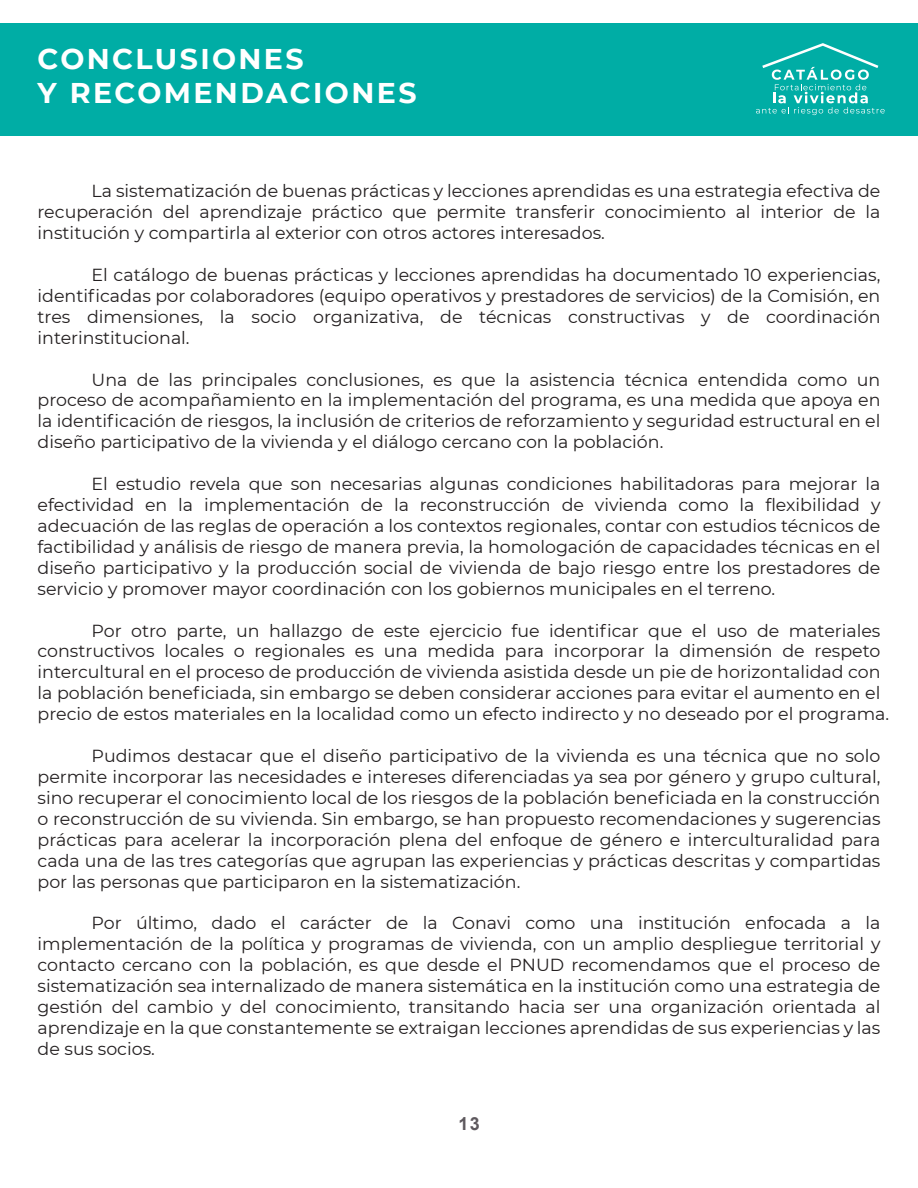
<style>
.page{position:relative;width:918px;height:1188px;background:#fff}
.page>*{position:absolute;margin:0;border:0;box-sizing:border-box;transform-origin:0 0}
.t1{font:700 28.5px/34.2px "Montserrat";letter-spacing:.085em;color:#fff}
.t2{font:700 18px "Arial";color:#5e595e}
.t3{font:17.4px/20.9px "Montserrat";color:#231f20;text-align:justify}
</style>
<div class="page">
<div style="left:0;top:23px;width:918px;height:112px;background:#00ada5"></div>
<svg style="left:756px;top:43px;width:129px;height:72px"></svg>
<h1 class="t1" style="left:38px;top:41px;width:380px">CONCLUSIONES<br>Y RECOMENDACIONES</h1>
<p class="t3" style="left:38px;top:180px;width:844px;text-indent:54px">La sistematización de buenas prácticas y lecciones aprendidas es una estrategia efectiva de recuperación del aprendizaje práctico que permite transferir conocimiento al interior de la institución y compartirla al exterior con otros actores interesados.</p>
<p class="t3" style="left:38px;top:264px;width:844px;text-indent:54px">El catálogo de buenas prácticas y lecciones aprendidas ha documentado 10 experiencias, identificadas por colaboradores (equipo operativos y prestadores de servicios) de la Comisión, en tres dimensiones, la socio organizativa, de técnicas constructivas y de coordinación interinstitucional.</p>
<p class="t3" style="left:38px;top:368px;width:844px;text-indent:54px">Una de las principales conclusiones, es que la asistencia técnica entendida como un proceso de acompañamiento en la implementación del programa, es una medida que apoya en la identificación de riesgos, la inclusión de criterios de reforzamiento y seguridad estructural en el diseño participativo de la vivienda y el diálogo cercano con la población.</p>
<p class="t3" style="left:38px;top:473px;width:844px;text-indent:54px">El estudio revela que son necesarias algunas condiciones habilitadoras para mejorar la efectividad en la implementación de la reconstrucción de vivienda como la flexibilidad y adecuación de las reglas de operación a los contextos regionales, contar con estudios técnicos de factibilidad y análisis de riesgo de manera previa, la homologación de capacidades técnicas en el diseño participativo y la producción social de vivienda de bajo riesgo entre los prestadores de servicio y promover mayor coordinación con los gobiernos municipales en el terreno.</p>
<p class="t3" style="left:38px;top:619px;width:853px;text-align:left;text-indent:54px">Por otro parte, un hallazgo de este ejercicio fue identificar que el uso de materiales constructivos locales o regionales es una medida para incorporar la dimensión de respeto intercultural en el proceso de producción de vivienda asistida desde un pie de horizontalidad con la población beneficiada, sin embargo se deben considerar acciones para evitar el aumento en el precio de estos materiales en la localidad como un efecto indirecto y no deseado por el programa.</p>
<p class="t3" style="left:38px;top:745px;width:844px;text-indent:54px">Pudimos destacar que el diseño participativo de la vivienda es una técnica que no solo permite incorporar las necesidades e intereses diferenciadas ya sea por género y grupo cultural, sino recuperar el conocimiento local de los riesgos de la población beneficiada en la construcción o reconstrucción de su vivienda. Sin embargo, se han propuesto recomendaciones y sugerencias prácticas para acelerar la incorporación plena del enfoque de género e interculturalidad para cada una de las tres categorías que agrupan las experiencias y prácticas descritas y compartidas por las personas que participaron en la sistematización.</p>
<p class="t3" style="left:38px;top:912px;width:844px;text-indent:54px">Por último, dado el carácter de la Conavi como una institución enfocada a la implementación de la política y programas de vivienda, con un amplio despliegue territorial y contacto cercano con la población, es que desde el PNUD recomendamos que el proceso de sistematización sea internalizado de manera sistemática en la institución como una estrategia de gestión del cambio y del conocimiento, transitando hacia ser una organización orientada al aprendizaje en la que constantemente se extraigan lecciones aprendidas de sus experiencias y las de sus socios.</p>
<p class="t2" style="left:458px;top:1112px;width:23px">13</p>
</div>
